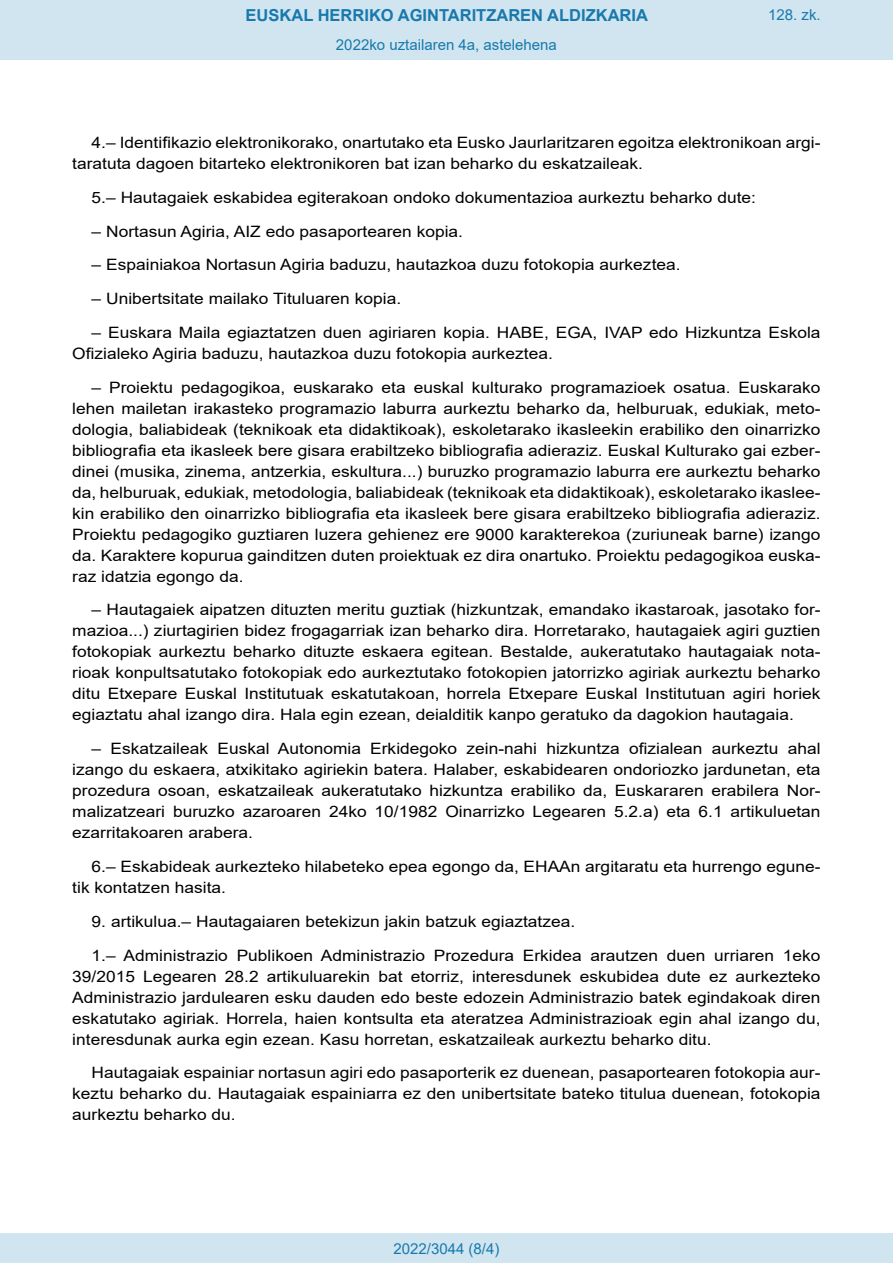
<style>
.page{position:relative;width:893px;height:1263px;background:#fff}
.page>*{position:absolute;margin:0;border:0;box-sizing:border-box;transform-origin:0 0}
.t1{font:700 16.5px "Arial";color:#1879ad}
.BOPVDetalle{font:15.6px/21px "Arial";color:#000;text-align:justify;scale:1.11 1}
.Paginacion_Centro{font:15px "Arial";color:#1879ad}
</style>
<div class="page">
<div style="left:0;top:0;width:893px;height:60px;background:#d0e5f0"></div>
<div style="left:0;top:1233px;width:893px;height:30px;background:#d0e5f0"></div>
<p class="t1" style="left:246px;top:3px;width:404px">EUSKAL HERRIKO AGINTARITZAREN ALDIZKARIA</p>
<p class="Paginacion_Centro" style="left:336px;top:35px;width:222px">2022ko uztailaren 4a, astelehena</p>
<p class="Paginacion_Centro" style="left:768px;top:5px;width:54px">128. zk.</p>
<p class="BOPVDetalle" style="left:72px;top:132px;width:676px;text-indent:19px">4.– Identifikazio elektronikorako, onartutako eta Eusko Jaurlaritzaren egoitza elektronikoan argi&shy;taratuta dagoen bitarteko elektronikoren bat izan beharko du eskatzaileak.</p>
<p class="BOPVDetalle" style="left:92px;top:187px;width:600px">5.– Hautagaiek eskabidea egiterakoan ondoko dokumentazioa aurkeztu beharko dute:</p>
<p class="BOPVDetalle" style="left:92px;top:221px;width:336px">– Nortasun Agiria, AIZ edo pasaportearen kopia.</p>
<p class="BOPVDetalle" style="left:92px;top:254px;width:532px">– Espainiakoa Nortasun Agiria baduzu, hautazkoa duzu fotokopia aurkeztea.</p>
<p class="BOPVDetalle" style="left:92px;top:288px;width:280px">– Unibertsitate mailako Tituluaren kopia.</p>
<p class="BOPVDetalle" style="left:72px;top:322px;width:676px;text-indent:19px">– Euskara Maila egiaztatzen duen agiriaren kopia. HABE, EGA, IVAP edo Hizkuntza Eskola<br>Ofizialeko Agiria baduzu, hautazkoa duzu fotokopia aurkeztea.</p>
<p class="BOPVDetalle" style="left:72px;top:377px;width:676px;text-indent:19px">– Proiektu pedagogikoa, euskarako eta euskal kulturako programazioek osatua. Euskarako lehen mailetan irakasteko programazio laburra aurkeztu beharko da, helburuak, edukiak, meto&shy;dologia, baliabideak (teknikoak eta didaktikoak), eskoletarako ikasleekin erabiliko den oinarrizko bibliografia eta ikasleek bere gisara erabiltzeko bibliografia adieraziz. Euskal Kulturako gai ezber&shy;dinei (musika, zinema, antzerkia, eskultura...) buruzko programazio laburra ere aurkeztu beharko da, helburuak, edukiak, metodologia, baliabideak (teknikoak eta didaktikoak), eskoletarako ikaslee&shy;kin erabiliko den oinarrizko bibliografia eta ikasleek bere gisara erabiltzeko bibliografia adieraziz.<br>Proiektu pedagogiko guztiaren luzera gehienez ere 9000 karakterekoa (zuriuneak barne) izango da. Karaktere kopurua gainditzen duten proiektuak ez dira onartuko. Proiektu pedagogikoa euska&shy;raz idatzia egongo da.</p>
<p class="BOPVDetalle" style="left:72px;top:599px;width:676px;text-indent:19px">– Hautagaiek aipatzen dituzten meritu guztiak (hizkuntzak, emandako ikastaroak, jasotako for&shy;mazioa...) ziurtagirien bidez frogagarriak izan beharko dira. Horretarako, hautagaiek agiri guztien fotokopiak aurkeztu beharko dituzte eskaera egitean. Bestalde, aukeratutako hautagaiak nota&shy;rioak konpultsatutako fotokopiak edo aurkeztutako fotokopien jatorrizko agiriak aurkeztu beharko ditu Etxepare Euskal Institutuak eskatutakoan, horrela Etxepare Euskal Institutuan agiri horiek egiaztatu ahal izango dira. Hala egin ezean, deialditik kanpo geratuko da dagokion hautagaia.</p>
<p class="BOPVDetalle" style="left:72px;top:738px;width:676px;text-indent:19px">– Eskatzaileak Euskal Autonomia Erkidegoko zein-nahi hizkuntza ofizialean aurkeztu ahal izango du eskaera, atxikitako agiriekin batera. Halaber, eskabidearen ondoriozko jardunetan, eta prozedura osoan, eskatzaileak aukeratutako hizkuntza erabiliko da, Euskararen erabilera Nor&shy;malizatzeari buruzko azaroaren 24ko 10/1982 Oinarrizko Legearen 5.2.a) eta 6.1 artikuluetan ezarritakoaren arabera.</p>
<p class="BOPVDetalle" style="left:72px;top:856px;width:676px;text-indent:19px">6.– Eskabideak aurkezteko hilabeteko epea egongo da, EHAAn argitaratu eta hurrengo egune&shy;tik kontatzen hasita.</p>
<p class="BOPVDetalle" style="left:92px;top:911px;width:437px">9. artikulua.– Hautagaiaren betekizun jakin batzuk egiaztatzea.</p>
<p class="BOPVDetalle" style="left:72px;top:944px;width:676px;text-indent:19px">1.– Administrazio Publikoen Administrazio Prozedura Erkidea arautzen duen urriaren 1eko 39/2015 Legearen 28.2 artikuluarekin bat etorriz, interesdunek eskubidea dute ez aurkezteko Administrazio jardulearen esku dauden edo beste edozein Administrazio batek egindakoak diren eskatutako agiriak. Horrela, haien kontsulta eta ateratzea Administrazioak egin ahal izango du, interesdunak aurka egin ezean. Kasu horretan, eskatzaileak aurkeztu beharko ditu.</p>
<p class="BOPVDetalle" style="left:72px;top:1062px;width:676px;text-indent:19px">Hautagaiak espainiar nortasun agiri edo pasaporterik ez duenean, pasaportearen fotokopia aur&shy;keztu beharko du. Hautagaiak espainiarra ez den unibertsitate bateko titulua duenean, fotokopia aurkeztu beharko du.</p>
<p class="Paginacion_Centro" style="left:393px;top:1238px;width:107px">2022/3044 (8/4)</p>
</div>
